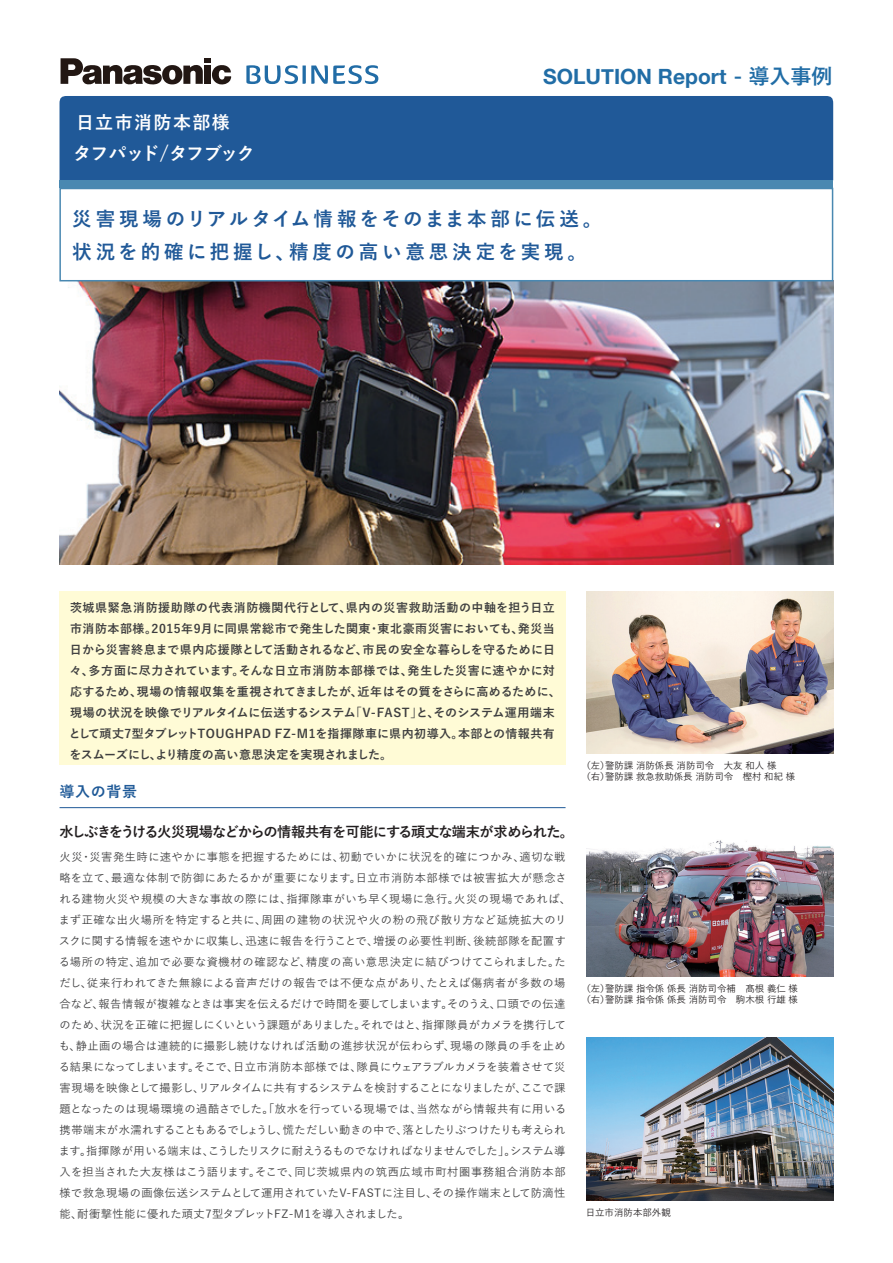
<style>
.page{position:relative;width:893px;height:1263px;background:#fff}
.page>*{position:absolute;margin:0;border:0;box-sizing:border-box;transform-origin:0 0}
.t1{font:700 21px "Helvetica Neue";color:#216da6}
.t2{font:700 19.5px/33px "Yu Go";letter-spacing:.18em;color:#205998}
.t3{font:700 18px/31.5px "Yu Go";letter-spacing:.015em;color:#fff}
.t4{font:700 15px "Yu Go";letter-spacing:.045em;color:#1e5997}
.t5{font:700 14.25px "Yu Go";letter-spacing:-.065em;color:#231f20}
.t6{font:700 12px/21px "Yu Go";letter-spacing:.035em;color:#3e3e3f}
.t7{font:500 11.25px/21px "Yu Go";letter-spacing:.03em;color:#3e3e3f}
.t8{font:500 9.45px/11.4px "Yu Go";color:#231f20}
.s1{font-family:"Yu Go"}
</style>
<div class="page">
<img style="left:60px;top:281px;width:773px;height:283px">
<div style="left:59px;top:591px;width:506px;height:174px;background:#fffbd6"></div>
<div style="left:60px;top:96px;width:773px;height:84px;background:#205998"></div>
<div style="left:60px;top:180px;width:773px;height:8px;background:#4988b1"></div>
<div style="left:59px;top:188px;width:774px;height:93px;background:#fff;border:2px solid #4988b1"></div>
<svg style="left:61px;top:58px;width:170px;height:27px"></svg>
<svg style="left:246px;top:65px;width:132px;height:19px"></svg>
<hr style="left:60px;top:807px;width:506px;height:1px;background:#1e5997">
<img style="left:586px;top:592px;width:247px;height:162px">
<img style="left:586px;top:840px;width:247px;height:137px">
<img style="left:586px;top:1038px;width:247px;height:162px">
<h3 class="t3" style="left:73px;top:107px;width:183px">日立市消防本部様<br>タフパッド/タフブック</h3>
<h1 class="t1" style="left:543px;top:63px;width:291px">SOLUTION Report <span class="s1">- 導入事例</span></h1>
<h2 class="t2" style="left:72px;top:203px;width:531px">災害現場のリアルタイム情報をそのまま本部に伝送。状況を的確に把握し、精度の高い意思決定を実現。</h2>
<p class="t6" style="left:69px;top:597px;width:493px">茨城県緊急消防援助隊の代表消防機関代行として、県内の災害救助活動の中軸を担う日立市消防本部様。2015年9月に同県常総市で発生した関東・東北豪雨災害においても、発災当日から災害終息まで県内応援隊として活動されるなど、市民の安全な暮らしを守るために日々、多方面に尽力されています。そんな日立市消防本部様では、発生した災害に速やかに対応するため、現場の情報収集を重視されてきましたが、近年はその質をさらに高めるために、現場の状況を映像でリアルタイムに伝送するシステム「V-FAST」と、そのシステム運用端末として頑丈7型タブレットTOUGHPAD FZ-M1を指揮隊車に県内初導入。本部との情報共有をスムーズにし、より精度の高い意思決定を実現されました。</p>
<h3 class="t4" style="left:60px;top:783px;width:79px">導入の背景</h3>
<p class="t5" style="left:60px;top:824px;width:516px">水しぶきをうける火災現場などからの情報共有を可能にする頑丈な端末が求められた。</p>
<p class="t7" style="left:59px;top:845px;width:514px">火災・災害発生時に速やかに事態を把握するためには、初動でいかに状況を的確につかみ、適切な戦略を立て、最適な体制で防御にあたるかが重要になります。日立市消防本部様では被害拡大が懸念される建物火災や規模の大きな事故の際には、指揮隊車がいち早く現場に急行。火災の現場であれば、まず正確な出火場所を特定すると共に、周囲の建物の状況や火の粉の飛び散り方など延焼拡大のリスクに関する情報を速やかに収集し、迅速に報告を行うことで、増援の必要性判断、後続部隊を配置する場所の特定、追加で必要な資機材の確認など、精度の高い意思決定に結びつけてこられました。ただし、従来行われてきた無線による音声だけの報告では不便な点があり、たとえば傷病者が多数の場合など、報告情報が複雑なときは事実を伝えるだけで時間を要してしまいます。そのうえ、口頭での伝達のため、状況を正確に把握しにくいという課題がありました。それではと、指揮隊員がカメラを携行しても、静止画の場合は連続的に撮影し続けなければ活動の進捗状況が伝わらず、現場の隊員の手を止める結果になってしまいます。そこで、日立市消防本部様では、隊員にウェアラブルカメラを装着させて災害現場を映像として撮影し、リアルタイムに共有するシステムを検討することになりましたが、ここで課題となったのは現場環境の過酷さでした。「放水を行っている現場では、当然ながら情報共有に用いる携帯端末が水濡れすることもあるでしょうし、慌ただしい動きの中で、落としたりぶつけたりも考えられます。指揮隊が用いる端末は、こうしたリスクに耐えうるものでなければなりませんでした」。システム導入を担当された大友様はこう語ります。そこで、同じ茨城県内の筑西広域市町村圏事務組合消防本部様で救急現場の画像伝送システムとして運用されていたV-FASTに注目し、その操作端末として防滴性能、耐衝撃性能に優れた頑丈7型タブレットFZ-M1を導入されました。</p>
<p class="t8" style="left:581px;top:758px;width:215px">（左）警防課 消防係長 消防司令　大友 和人 様<br>（右）警防課 救急救助係長 消防司令　樫村 和紀 様</p>
<p class="t8" style="left:581px;top:981px;width:218px">（左）警防課 指令係 係長 消防司令補　髙根 義仁 様（右）警防課 指令係 係長 消防司令　駒木根 行雄 様</p>
<p class="t8" style="left:586px;top:1205px;width:86px">日立市消防本部外観</p>
</div>
